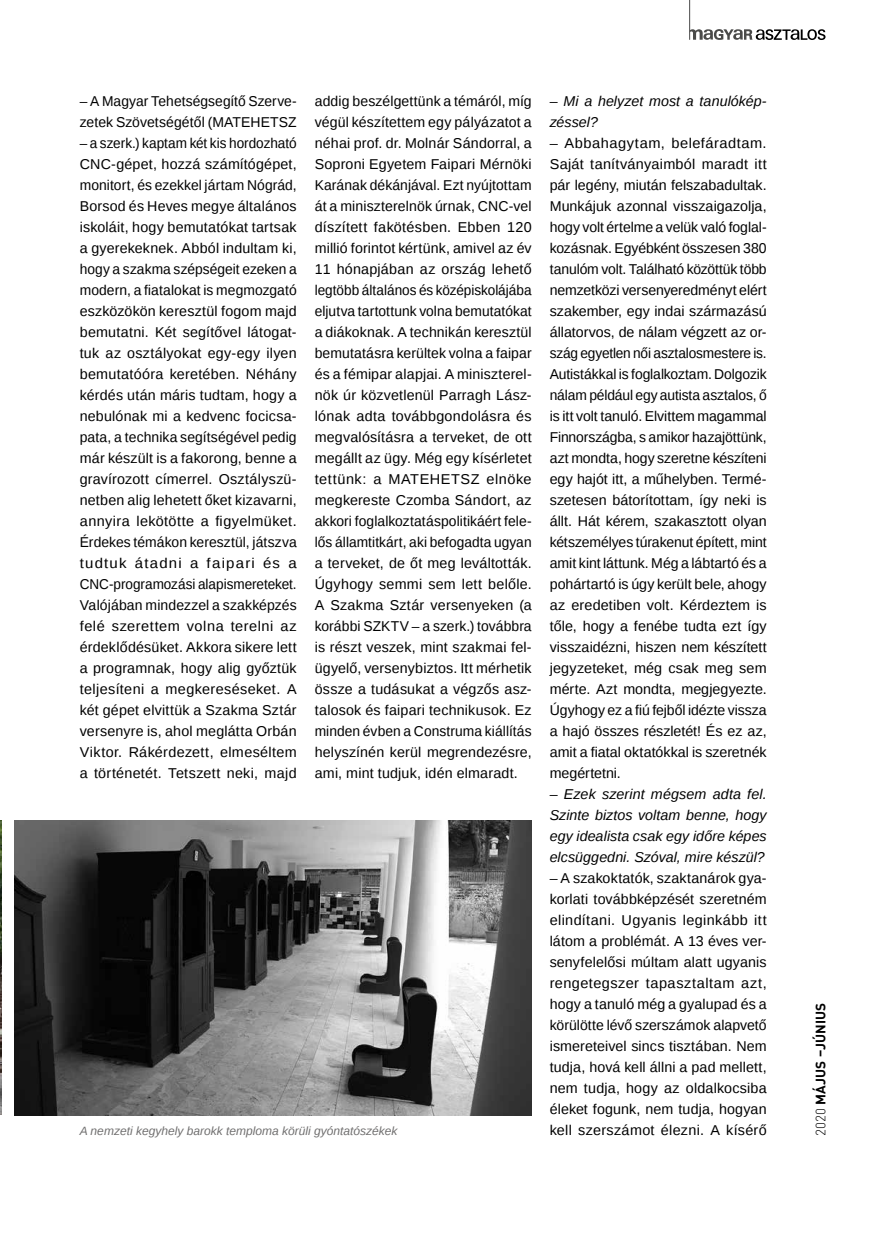
<style>
.page{position:relative;width:872px;height:1242px;background:#fff}
.page>*{position:absolute;margin:0;border:0;box-sizing:border-box;transform-origin:0 0}
.t1{font:14.25px/21px "Liberation Sans";letter-spacing:.01em;color:#000;text-align:justify}
.t2{font:14.25px/21px "Liberation Sans";letter-spacing:.01em;color:#000;text-align:justify;scale:.95 1}
.t3{font:italic 14.25px/21px "Liberation Sans";letter-spacing:.005em;color:#000}
.t4{font:700 13.5px "DIN Pro";letter-spacing:.01em;color:#000}
.t5{font:italic 12px "Liberation Sans";color:#706f6f}
.s1{font-weight:300}
</style>
<div class="page">
<svg style="left:690px;top:29px;width:135px;height:11px"></svg>
<hr style="left:689px;top:0;width:1px;height:40px;background:#4a4a49">
<img style="left:0;top:821px;width:1px;height:293px">
<img style="left:15px;top:821px;width:517px;height:294px">
<p class="t1" style="left:80px;top:91px;width:218px">– A Magyar Tehetségsegítő Szerve&shy;zetek Szövetségétől (MATEHETSZ</p>
<p class="t2" style="left:80px;top:133px;width:230px">– a szerk.) kaptam két kis hordozható CNC-gépet, hozzá számítógépet, monitort, és ezekkel jártam Nógrád, Borsod és Heves megye általános iskoláit, hogy bemutatókat tartsak a gyerekeknek. Abból indultam ki, hogy a szakma szépségeit ezeken a modern, a fiatalokat is megmozgató eszközökön keresztül fogom majd bemutatni. Két segítővel látogat&shy;tuk az osztályokat egy-egy ilyen bemutatóóra keretében. Néhány kérdés után máris tudtam, hogy a nebulónak mi a kedvenc focicsa&shy;pata, a technika segítségével pedig már készült is a fakorong, benne a gravírozott címerrel. Osztályszü&shy;netben alig lehetett őket kizavarni, annyira lekötötte a figyelmüket.<br>Érdekes témákon keresztül, játszva tudtuk átadni a faipari és a CNC-programozási alapismereteket.<br>Valójában mindezzel a szakképzés felé szerettem volna terelni az érdeklődésüket. Akkora sikere lett a programnak, hogy alig győztük teljesíteni a megkereséseket. A két gépet elvittük a Szakma Sztár versenyre is, ahol meglátta Orbán Viktor. Rákérdezett, elmeséltem a történetét. Tetszett neki, majd</p>
<p class="t1" style="left:315px;top:91px;width:218px">addig beszélgettünk a témáról, míg végül készítettem egy pályázatot a néhai prof. dr. Molnár Sándorral, a Soproni Egyetem Faipari Mérnöki Karának dékánjával. Ezt nyújtottam át a miniszterelnök úrnak, CNC-vel díszített fakötésben. Ebben 120 millió forintot kértünk, amivel az év 11 hónapjában az ország lehető legtöbb általános és középiskolájába eljutva tartottunk volna bemutatókat a diákoknak. A technikán keresztül bemutatásra kerültek volna a faipar és a fémipar alapjai. A miniszterel&shy;nök úr közvetlenül Parragh Lász&shy;lónak adta továbbgondolásra és megvalósításra a terveket, de ott megállt az ügy. Még egy kísérletet tettünk: a MATEHETSZ elnöke megkereste Czomba Sándort, az akkori foglalkoztatáspolitikáért fele&shy;lős államtitkárt, aki befogadta ugyan a terveket, de őt meg leváltották.<br>Úgyhogy semmi sem lett belőle.<br>A Szakma Sztár versenyeken (a korábbi SZKTV – a szerk.) továbbra is részt veszek, mint szakmai fel&shy;ügyelő, versenybiztos. Itt mérhetik össze a tudásukat a végzős asz&shy;talosok és faipari technikusok. Ez minden évben a Construma kiállítás helyszínén kerül megrendezésre, ami, mint tudjuk, idén elmaradt.</p>
<p class="t3" style="left:550px;top:90px;width:218px">– Mi a helyzet most a tanulókép&shy;zéssel?</p>
<p class="t1" style="left:550px;top:133px;width:218px">– Abbahagytam, belefáradtam.<br>Saját tanítványaimból maradt itt pár legény, miután felszabadultak.<br>Munkájuk azonnal visszaigazolja, hogy volt értelme a velük való foglal&shy;kozásnak. Egyébként összesen 380 tanulóm volt. Található közöttük több nemzetközi versenyeredményt elért szakember, egy indai származású állatorvos, de nálam végzett az or&shy;szág egyetlen női asztalosmestere is.<br>Autistákkal is foglalkoztam. Dolgozik nálam például egy autista asztalos, ő is itt volt tanuló. Elvittem magammal Finnországba, s amikor hazajöttünk, azt mondta, hogy szeretne készíteni egy hajót itt, a műhelyben. Termé&shy;szetesen bátorítottam, így neki is állt. Hát kérem, szakasztott olyan kétszemélyes túrakenut épített, mint amit kint láttunk. Még a lábtartó és a pohártartó is úgy került bele, ahogy az eredetiben volt. Kérdeztem is tőle, hogy a fenébe tudta ezt így visszaidézni, hiszen nem készített jegyzeteket, még csak meg sem mérte. Azt mondta, megjegyezte.<br>Úgyhogy ez a fiú fejből idézte vissza a hajó összes részletét! És ez az, amit a fiatal oktatókkal is szeretnék megértetni.</p>
<p class="t3" style="left:550px;top:783px;width:218px;text-align:justify">– Ezek szerint mégsem adta fel.<br>Szinte biztos voltam benne, hogy egy idealista csak egy időre képes elcsüggedni. Szóval, mire készül?</p>
<p class="t1" style="left:550px;top:868px;width:218px">– A szakoktatók, szaktanárok gya&shy;korlati továbbképzését szeretném elindítani. Ugyanis leginkább itt látom a problémát. A 13 éves ver&shy;senyfelelősi múltam alatt ugyanis rengetegszer tapasztaltam azt, hogy a tanuló még a gyalupad és a körülötte lévő szerszámok alapvető ismereteivel sincs tisztában. Nem tudja, hová kell állni a pad mellett, nem tudja, hogy az oldalkocsiba éleket fogunk, nem tudja, hogyan</p>
<p class="t5" style="left:80px;top:1123px;width:319px">A nemzeti kegyhely barokk temploma körüli gyóntatószékek</p>
<p class="t1" style="left:550px;top:1120px;width:218px">kell szerszámot élezni. A kísérő</p>
<p class="t4" style="left:811px;top:1135px;width:134px;rotate:-90deg"><span class="s1">2020</span> MÁJUS –JÚNIUS</p>
</div>
